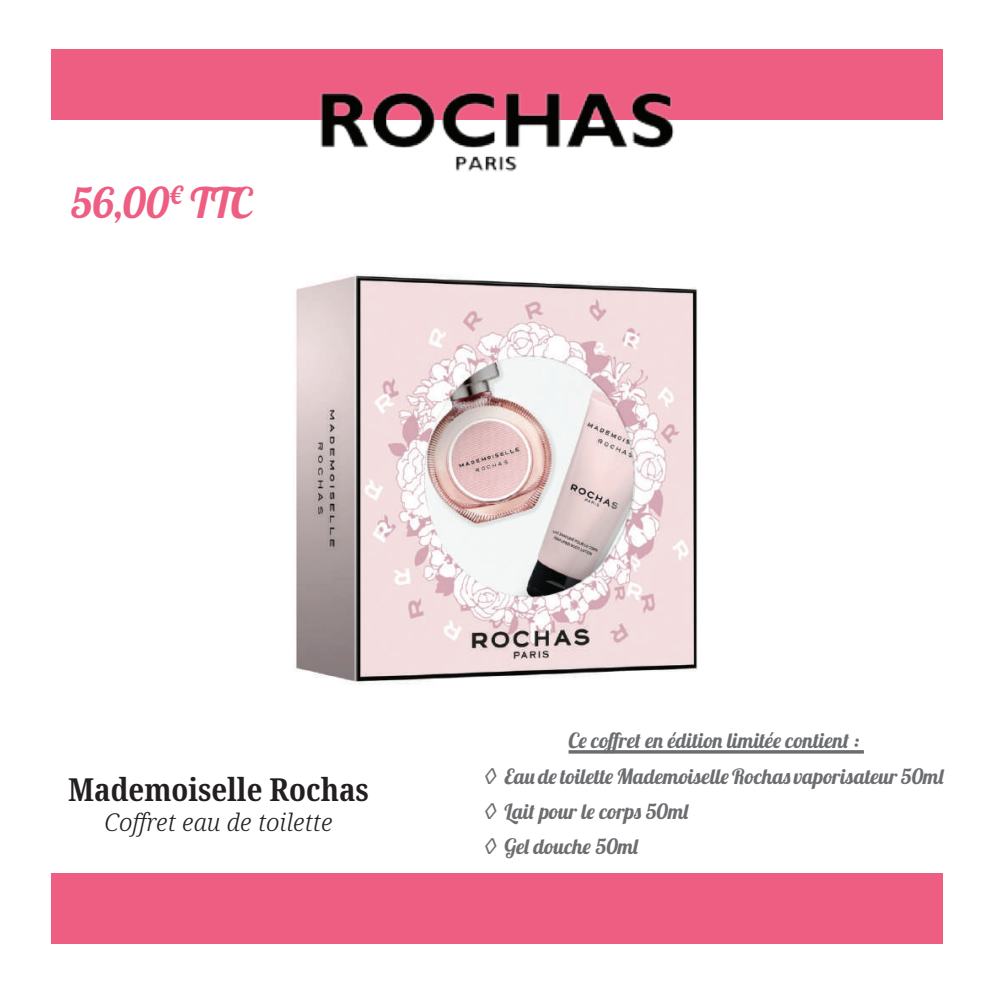
<style>
.page{position:relative;width:993px;height:993px;background:#fff}
.page>*{position:absolute;margin:0;border:0;box-sizing:border-box;transform-origin:0 0}
.t1{font:42px "Lobster";color:#ee5e83}
.t2{font:700 condensed 31.5px "Noto Serif";color:#231f20}
.t3{font:italic 300 24.5px "Noto Serif";color:#231f20}
.t4{font:21px/35.2px "Lobster";color:#6c6d70}
</style>
<div class="page">
<img style="left:295px;top:274px;width:403px;height:410px">
<div style="left:50px;top:50px;width:892px;height:70px;background:#ee5e83"></div>
<div style="left:51px;top:872px;width:892px;height:71px;background:#ee5e83"></div>
<img style="left:320px;top:92px;width:354px;height:80px">
<svg style="left:568px;top:750px;width:295px;height:3px"></svg>
<h1 class="t1" style="left:71px;top:176px;width:182px">56,00<sup>€</sup> TTC</h1>
<h2 class="t2" style="left:68px;top:767px;width:302px">Mademoiselle Rochas</h2>
<p class="t3" style="left:104px;top:805px;width:229px">Coffret eau de toilette</p>
<p class="t4" style="left:484px;top:722px;width:461px;text-indent:84px">Ce coffret en édition limitée contient :<br>◊ Eau de toilette Mademoiselle Rochas vaporisateur 50ml ◊ Lait pour le corps 50ml<br>◊ Gel douche 50ml</p>
</div>
